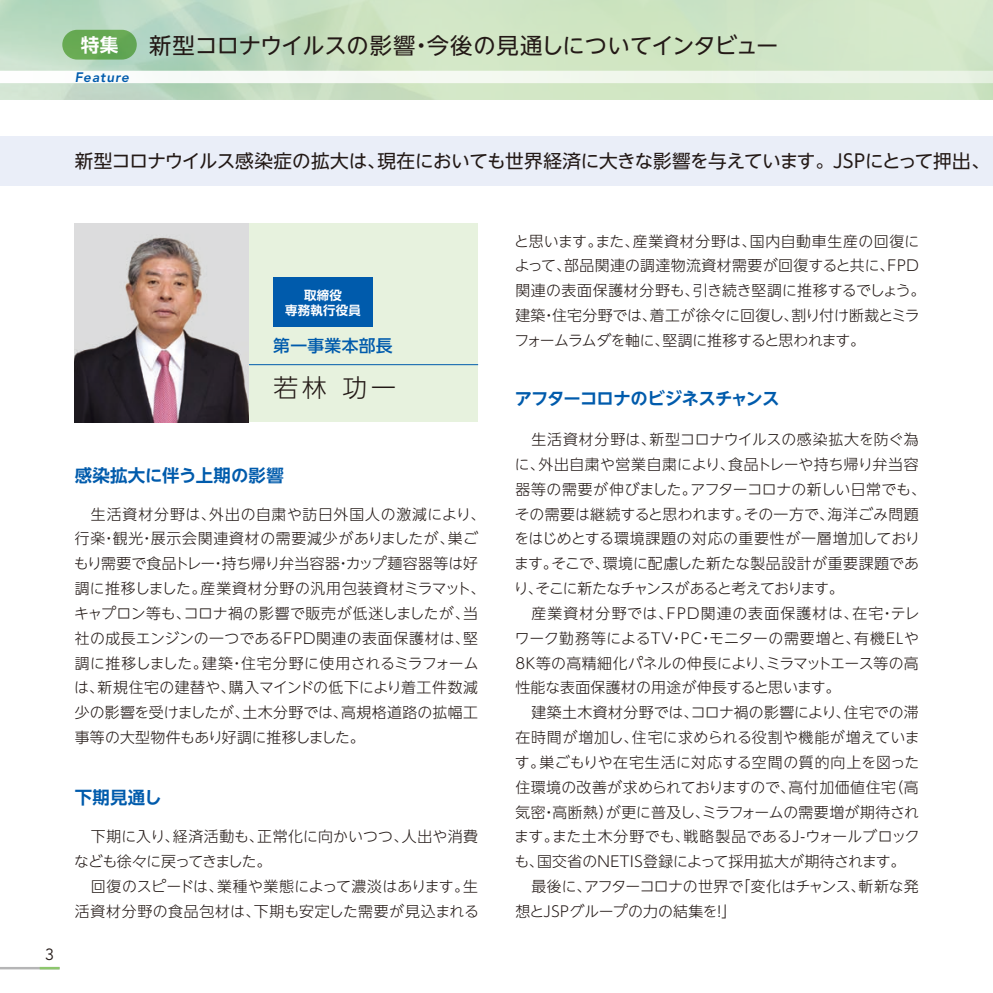
<style>
.page{position:relative;width:993px;height:993px;background:#fff}
.page>*{position:absolute;margin:0;border:0;box-sizing:border-box;transform-origin:0 0}
.t1{font:300 24.85px "UD Shin Go NT Pro";color:#231916}
.t2{font:22.4px "UD Shin Go NT Pro";letter-spacing:-.01em;color:#231916}
.t3{font:18.55px "UD Shin Go NT Pro";letter-spacing:-.02em;color:#231916}
.t4{font:700 18.55px "UD Shin Go NT Pro De";color:#fff}
.t5{font:700 17.32px "UD Shin Go NT Pro De";letter-spacing:-.045em;color:#005bac}
.t6{font:700 17.32px "UD Shin Go NT Pro De";letter-spacing:.01em;color:#005bac}
.t7{font:700 17.32px "UD Shin Go NT Pro De";letter-spacing:-.025em;color:#005bac}
.t8{font:500 16.8px "UD Shin Go NT Pro";letter-spacing:.02em;color:#005bac}
.t9{font:16.1px "Avenir";color:#231916}
.t10{font:300 14.88px/24.8px "UD Shin Go NT Pro";letter-spacing:.015em;color:#231916}
.t11{font:300 14.88px "UD Shin Go NT Pro";letter-spacing:.035em;color:#231916}
.t12{font:300 14.88px "UD Shin Go NT Pro";letter-spacing:-.02em;color:#231916}
.t13{font:italic 800 13.65px "Avenir";letter-spacing:.065em;color:#005bac}
.t14{font:700 12.42px/14.9px "UD Shin Go NT Pro De";letter-spacing:.02em;color:#fff;text-align:center}
</style>
<div class="page">
<hr style="left:0;top:966px;width:60px;height:3px;background:#b5b5b6">
<hr style="left:40px;top:966px;width:20px;height:3px;background:#8dc66d">
<svg style="left:0;top:71px;width:992px;height:12px;fill:#f3f8f0"></svg>
<div style="left:0;top:136px;width:992px;height:50px;background:#eaeef8"></div>
<div style="left:74px;top:223px;width:404px;height:199px;background:#e7f2de"></div>
<div style="left:273px;top:277px;width:99px;height:50px;background:#005bac"></div>
<hr style="left:230px;top:364px;width:248px;height:1px;background:#005bac">
<img style="left:75px;top:223px;width:173px;height:199px">
<div style="left:62px;top:30px;width:75px;height:30px;background:#66a852;border-radius:15px"></div>
<p class="t4" style="left:81px;top:30px;width:39px">特集</p>
<p class="t13" style="left:75px;top:69px;width:56px">Feature</p>
<h2 class="t2" style="left:149px;top:28px;width:630px">新型コロナウイルスの影響・今後の見通しについてインタビュー</h2>
<p class="t3" style="left:75px;top:146px;width:926px">新型コロナウイルス感染症の拡大は、現在においても世界経済に大きな影響を与えています。JSPにとって押出、　</p>
<p class="t14" style="left:285px;top:287px;width:77px">取締役<br>専務執行役員</p>
<p class="t8" style="left:273px;top:332px;width:121px">第一事業本部長</p>
<h1 class="t1" style="left:273px;top:367px;width:124px">若林 功一</h1>
<p class="t9" style="left:45px;top:944px;width:10px">3</p>
<p class="t6" style="left:75px;top:461px;width:210px">感染拡大に伴う上期の影響</p>
<p class="t10" style="left:74px;top:500px;width:413px;text-indent:17px">生活資材分野は、外出の自粛や訪日外国人の激減により、行楽・観光・展示会関連資材の需要減少がありましたが、巣ごもり需要で食品トレー・持ち帰り弁当容器・カップ麺容器等は好調に推移しました。産業資材分野の汎用包装資材ミラマット、キャプロン等も、コロナ禍の影響で販売が低迷しましたが、当社の成長エンジンの一つであるFPD関連の表面保護材は、堅調に推移しました。建築・住宅分野に使用されるミラフォームは、新規住宅の建替や、購入マインドの低下により着工件数減少の影響を受けましたが、土木分野では、高規格道路の拡幅工事等の大型物件もあり好調に推移しました。</p>
<p class="t7" style="left:75px;top:783px;width:88px">下期見通し</p>
<p class="t10" style="left:74px;top:823px;width:405px;text-indent:17px">下期に入り、経済活動も、正常化に向かいつつ、人出や消費なども徐々に戻ってきました。</p>
<p class="t10" style="left:75px;top:873px;width:405px;text-align:right">回復のスピードは、業種や業態によって濃淡はあります。生活資材分野の食品包材は、下期も安定した需要が見込まれる</p>
<p class="t10" style="left:514px;top:228px;width:412px">と思います。また、産業資材分野は、国内自動車生産の回復によって、部品関連の調達物流資材需要が回復すると共に、FPD関連の表面保護材分野も、引き続き堅調に推移するでしょう。建築・住宅分野では、着工が徐々に回復し、割り付け断裁とミラフォームラムダを軸に、堅調に推移すると思われます。</p>
<p class="t5" style="left:514px;top:384px;width:266px">アフターコロナのビジネスチャンス</p>
<p class="t10" style="left:514px;top:426px;width:413px;text-indent:17px">生活資材分野は、新型コロナウイルスの感染拡大を防ぐ為に、外出自粛や営業自粛により、食品トレーや持ち帰り弁当容器等の需要が伸びました。アフターコロナの新しい日常でも、その需要は継続すると思われます。その一方で、海洋ごみ問題をはじめとする環境課題の対応の重要性が一層増加しております。そこで、環境に配慮した新たな製品設計が重要課題であり、そこに新たなチャンスがあると考えております。</p>
<p class="t10" style="left:514px;top:600px;width:406px;text-align:justify;text-indent:17px">産業資材分野では、FPD関連の表面保護材は、在宅・テレワーク勤務等によるTV・PC・モニターの需要増と、有機ELや8K等の高精細化パネルの伸長により、ミラマットエース等の高性能な表面保護材の用途が伸長すると思います。</p>
<p class="t10" style="left:531px;top:699px;width:388px">建築土木資材分野では、コロナ禍の影響により、住宅での滞</p>
<p class="t11" style="left:515px;top:725px;width:406px">在時間が増加し、住宅に求められる役割や機能が増えていま</p>
<p class="t11" style="left:514px;top:750px;width:406px">す。巣ごもりや在宅生活に対応する空間の質的向上を図った</p>
<p class="t10" style="left:515px;top:773px;width:405px">住環境の改善が求められておりますので、高付加価値住宅（高</p>
<p class="t10" style="left:515px;top:798px;width:405px">気密・高断熱）が更に普及し、ミラフォームの需要増が期待され</p>
<p class="t10" style="left:514px;top:823px;width:407px">ます。また土木分野でも、戦略製品であるJ-ウォールブロック</p>
<p class="t10" style="left:514px;top:848px;width:392px">も、国交省のNETIS登録によって採用拡大が期待されます。</p>
<p class="t12" style="left:531px;top:874px;width:388px">最後に、アフターコロナの世界で「変化はチャンス、斬新な発</p>
<p class="t10" style="left:515px;top:898px;width:222px">想とJSPグループの力の結集を！」</p>
</div>
